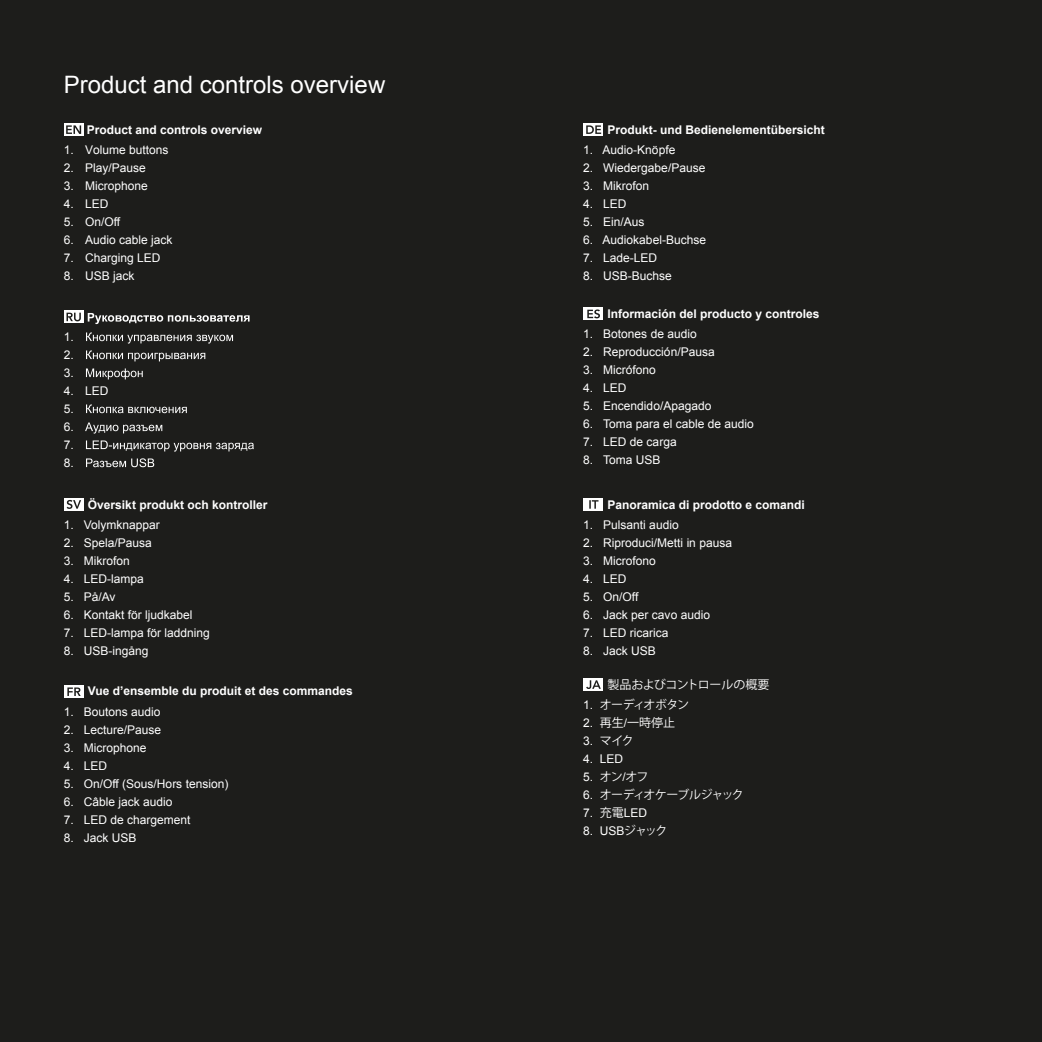
<style>
.page{position:relative;width:1042px;height:1042px;background:#1d1d1b}
.page>*{position:absolute;margin:0;border:0;box-sizing:border-box;transform-origin:0 0}
.t1{font:24px "Arial";color:#fff}
.t2{font:12px/18px "Arial";color:#fff;text-align:justify}
.t3{font:700 12px "Arial";color:#fff}
.t4{font:12px "Koz Go Pr 6 N";letter-spacing:-.05em;color:#fff}
.t5{font:300 12px "Jays Goes Japanese";letter-spacing:-.03em;color:#fff}
.s1{font-family:"Arial"}
.s2{font-family:"Koz Go Pr 6 N"}
</style>
<div class="page">
<svg style="left:64px;top:124px;width:20px;height:12px"></svg>
<svg style="left:66px;top:125px;width:15px;height:9px"></svg>
<svg style="left:64px;top:311px;width:20px;height:12px"></svg>
<svg style="left:66px;top:313px;width:15px;height:8px"></svg>
<svg style="left:88px;top:313px;width:162px;height:11px"></svg>
<svg style="left:86px;top:332px;width:147px;height:12px"></svg>
<svg style="left:86px;top:350px;width:119px;height:11px"></svg>
<svg style="left:86px;top:368px;width:57px;height:11px"></svg>
<svg style="left:86px;top:404px;width:101px;height:9px"></svg>
<svg style="left:85px;top:422px;width:77px;height:12px"></svg>
<svg style="left:86px;top:440px;width:168px;height:12px"></svg>
<svg style="left:86px;top:458px;width:68px;height:9px"></svg>
<div style="left:64px;top:498px;width:20px;height:12px;background:#fff"></div>
<svg style="left:67px;top:500px;width:14px;height:9px"></svg>
<div style="left:64px;top:685px;width:20px;height:13px;background:#fff"></div>
<svg style="left:67px;top:687px;width:14px;height:9px"></svg>
<div style="left:583px;top:124px;width:20px;height:12px;background:#fff"></div>
<svg style="left:586px;top:125px;width:15px;height:9px"></svg>
<svg style="left:583px;top:308px;width:20px;height:12px"></svg>
<svg style="left:587px;top:309px;width:13px;height:9px"></svg>
<div style="left:583px;top:498px;width:20px;height:12px;background:#fff"></div>
<svg style="left:589px;top:500px;width:9px;height:9px"></svg>
<svg style="left:583px;top:678px;width:20px;height:13px"></svg>
<h1 class="t1" style="left:64px;top:68px;width:323px">Product and controls overview</h1>
<p class="t3" style="left:87px;top:122px;width:177px">Product and controls overview</p>
<p class="t2" style="left:64px;top:141px;width:106px">1. Volume buttons</p>
<p class="t2" style="left:64px;top:159px;width:83px">2. Play/Pause</p>
<p class="t2" style="left:64px;top:177px;width:85px">3. Microphone</p>
<p class="t2" style="left:64px;top:195px;width:46px">4. LED</p>
<p class="t2" style="left:64px;top:213px;width:58px">5. On/Off</p>
<p class="t2" style="left:64px;top:231px;width:110px">6. Audio cable jack</p>
<p class="t2" style="left:64px;top:249px;width:98px">7. Charging LED</p>
<p class="t2" style="left:64px;top:267px;width:72px">8. USB jack</p>
<p class="t2" style="left:64px;top:328px;width:12px">1.<br>2.<br>3.</p>
<p class="t2" style="left:64px;top:382px;width:46px;text-align:left">4. LED<br>5.<br>6.<br>7.<br>8.</p>
<p class="t3" style="left:88px;top:496px;width:181px">Översikt produkt och kontroller</p>
<p class="t2" style="left:64px;top:515px;width:98px">1. Volymknappar</p>
<p class="t2" style="left:64px;top:533px;width:90px">2. Spela/Pausa</p>
<p class="t2" style="left:64px;top:551px;width:68px">3. Mikrofon</p>
<p class="t2" style="left:64px;top:569px;width:82px">4. LED-lampa</p>
<p class="t2" style="left:64px;top:587px;width:53px">5. På/Av</p>
<p class="t2" style="left:64px;top:605px;width:130px">6. Kontakt för ljudkabel</p>
<p class="t2" style="left:64px;top:623px;width:148px">7. LED-lampa för laddning</p>
<p class="t2" style="left:64px;top:641px;width:86px">8. USB-ingång</p>
<p class="t3" style="left:88px;top:683px;width:266px">Vue d’ensemble du produit et des commandes</p>
<p class="t2" style="left:64px;top:702px;width:98px">1. Boutons audio</p>
<p class="t2" style="left:64px;top:720px;width:99px">2. Lecture/Pause</p>
<p class="t2" style="left:64px;top:738px;width:84px">3. Microphone</p>
<p class="t2" style="left:64px;top:756px;width:45px">4. LED</p>
<p class="t2" style="left:64px;top:774px;width:166px">5. On/Off (Sous/Hors tension)</p>
<p class="t2" style="left:64px;top:792px;width:110px">6. Câble jack audio</p>
<p class="t2" style="left:64px;top:810px;width:128px">7. LED de chargement</p>
<p class="t2" style="left:64px;top:828px;width:74px">8. Jack USB</p>
<p class="t3" style="left:607px;top:122px;width:219px">Produkt- und Bedienelementübersicht</p>
<p class="t2" style="left:583px;top:141px;width:94px">1. Audio-Knöpfe</p>
<p class="t2" style="left:583px;top:159px;width:124px">2. Wiedergabe/Pause</p>
<p class="t2" style="left:583px;top:177px;width:68px">3. Mikrofon</p>
<p class="t2" style="left:583px;top:195px;width:45px">4. LED</p>
<p class="t2" style="left:583px;top:213px;width:63px">5. Ein/Aus</p>
<p class="t2" style="left:583px;top:231px;width:124px">6. Audiokabel-Buchse</p>
<p class="t2" style="left:583px;top:249px;width:76px">7. Lade-LED</p>
<p class="t2" style="left:583px;top:267px;width:90px">8. USB-Buchse</p>
<p class="t3" style="left:607px;top:306px;width:214px">Información del producto y controles</p>
<p class="t2" style="left:583px;top:325px;width:115px">1. Botones de audio</p>
<p class="t2" style="left:583px;top:343px;width:133px">2. Reproducción/Pausa</p>
<p class="t2" style="left:583px;top:361px;width:74px">3. Micrófono</p>
<p class="t2" style="left:583px;top:379px;width:45px">4. LED</p>
<p class="t2" style="left:583px;top:397px;width:130px">5. Encendido/Apagado</p>
<p class="t2" style="left:583px;top:415px;width:172px">6. Toma para el cable de audio</p>
<p class="t2" style="left:583px;top:433px;width:95px">7. LED de carga</p>
<p class="t2" style="left:583px;top:451px;width:79px">8. Toma USB</p>
<p class="t3" style="left:607px;top:496px;width:199px">Panoramica di prodotto e comandi</p>
<p class="t2" style="left:583px;top:515px;width:97px">1. Pulsanti audio</p>
<p class="t2" style="left:583px;top:533px;width:150px">2. Riproduci/Metti in pausa</p>
<p class="t2" style="left:583px;top:551px;width:74px">3. Microfono</p>
<p class="t2" style="left:583px;top:569px;width:45px">4. LED</p>
<p class="t2" style="left:583px;top:587px;width:57px">5. On/Off</p>
<p class="t2" style="left:583px;top:605px;width:128px">6. Jack per cavo audio</p>
<p class="t2" style="left:583px;top:623px;width:87px">7. LED ricarica</p>
<p class="t2" style="left:583px;top:641px;width:74px">8. Jack USB</p>
<p class="t5" style="left:607px;top:677px;width:163px">製品およびコントロールの概要</p>
<p class="t4" style="left:583px;top:698px;width:107px"><span class="s1">1.</span> オーディオボタン</p>
<p class="t4" style="left:583px;top:716px;width:94px"><span class="s1">2.</span> 再生<span class="s1">/</span>一時停止</p>
<p class="t4" style="left:583px;top:734px;width:52px"><span class="s1">3.</span> マイク</p>
<p class="t2" style="left:583px;top:750px;width:42px">4. LED</p>
<p class="t4" style="left:583px;top:770px;width:67px"><span class="s1">5.</span> オン<span class="s1">/</span>オフ</p>
<p class="t4" style="left:583px;top:788px;width:162px"><span class="s1">6.</span> オーディオケーブルジャック</p>
<p class="t2" style="left:583px;top:804px;width:66px">7. <span class="s2">充電</span>LED</p>
<p class="t2" style="left:583px;top:822px;width:86px">8. USB<span class="s2">ジャック</span></p>
</div>
